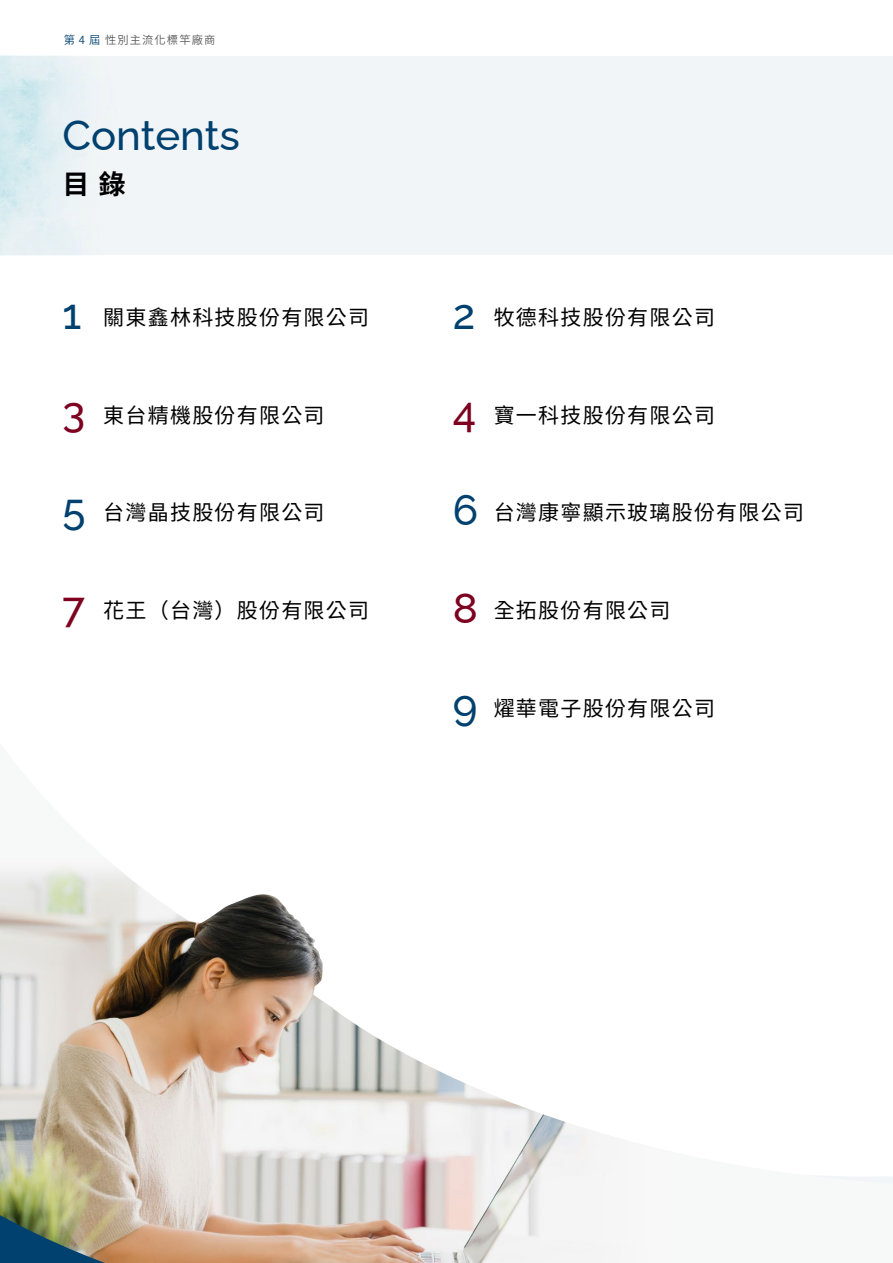
<style>
.page{position:relative;width:893px;height:1263px;background:#fff}
.page>*{position:absolute;margin:0;border:0;box-sizing:border-box;transform-origin:0 0}
.t1{font:500 42px "Raleway";color:#00416f}
.t2{font:500 42px "Raleway";color:#7d0021}
.t3{font:700 27px "Noto Sans CJ Ktc";color:#000}
.t4{font:21px "Noto Sans CJ Ktc";letter-spacing:.06em;color:#000}
.t5{font:600 11.25px "Noto Sans CJ Ktc";letter-spacing:.1em;color:#595757}
.s1{color:#00416f}
</style>
<div class="page">
<div style="left:0;top:55px;width:893px;height:200px;background:#f2f5f7"></div>
<img style="left:0;top:55px;width:158px;height:200px">
<img style="left:0;top:864px;width:612px;height:399px">
<svg style="left:0;top:1166px;width:403px;height:97px"></svg>
<p class="t5" style="left:64px;top:34px;width:153px"><span class="s1">第 4 屆</span> 性別主流化標竿廠商</p>
<h1 class="t1" style="left:62px;top:102px;width:179px">Contents</h1>
<p class="t3" style="left:62px;top:169px;width:65px">目 錄</p>
<h1 class="t1" style="left:62px;top:280px;width:20px">1</h1>
<h1 class="t1" style="left:453px;top:281px;width:24px">2</h1>
<p class="t4" style="left:103px;top:305px;width:267px">關東鑫林科技股份有限公司</p>
<p class="t4" style="left:494px;top:305px;width:223px">牧德科技股份有限公司</p>
<h1 class="t2" style="left:62px;top:378px;width:24px">3</h1>
<h1 class="t2" style="left:453px;top:379px;width:25px">4</h1>
<p class="t4" style="left:103px;top:403px;width:223px">東台精機股份有限公司</p>
<p class="t4" style="left:494px;top:403px;width:223px">寶一科技股份有限公司</p>
<h1 class="t1" style="left:62px;top:476px;width:25px">5</h1>
<h1 class="t1" style="left:453px;top:477px;width:27px">6</h1>
<p class="t4" style="left:103px;top:501px;width:223px">台灣晶技股份有限公司</p>
<p class="t4" style="left:494px;top:501px;width:312px">台灣康寧顯示玻璃股份有限公司</p>
<h1 class="t2" style="left:62px;top:574px;width:24px">7</h1>
<h1 class="t2" style="left:453px;top:574px;width:27px">8</h1>
<p class="t4" style="left:103px;top:598px;width:267px">花王（台灣）股份有限公司</p>
<p class="t4" style="left:494px;top:598px;width:178px">全拓股份有限公司</p>
<h1 class="t1" style="left:453px;top:672px;width:26px">9</h1>
<p class="t4" style="left:494px;top:696px;width:223px">燿華電子股份有限公司</p>
</div>
